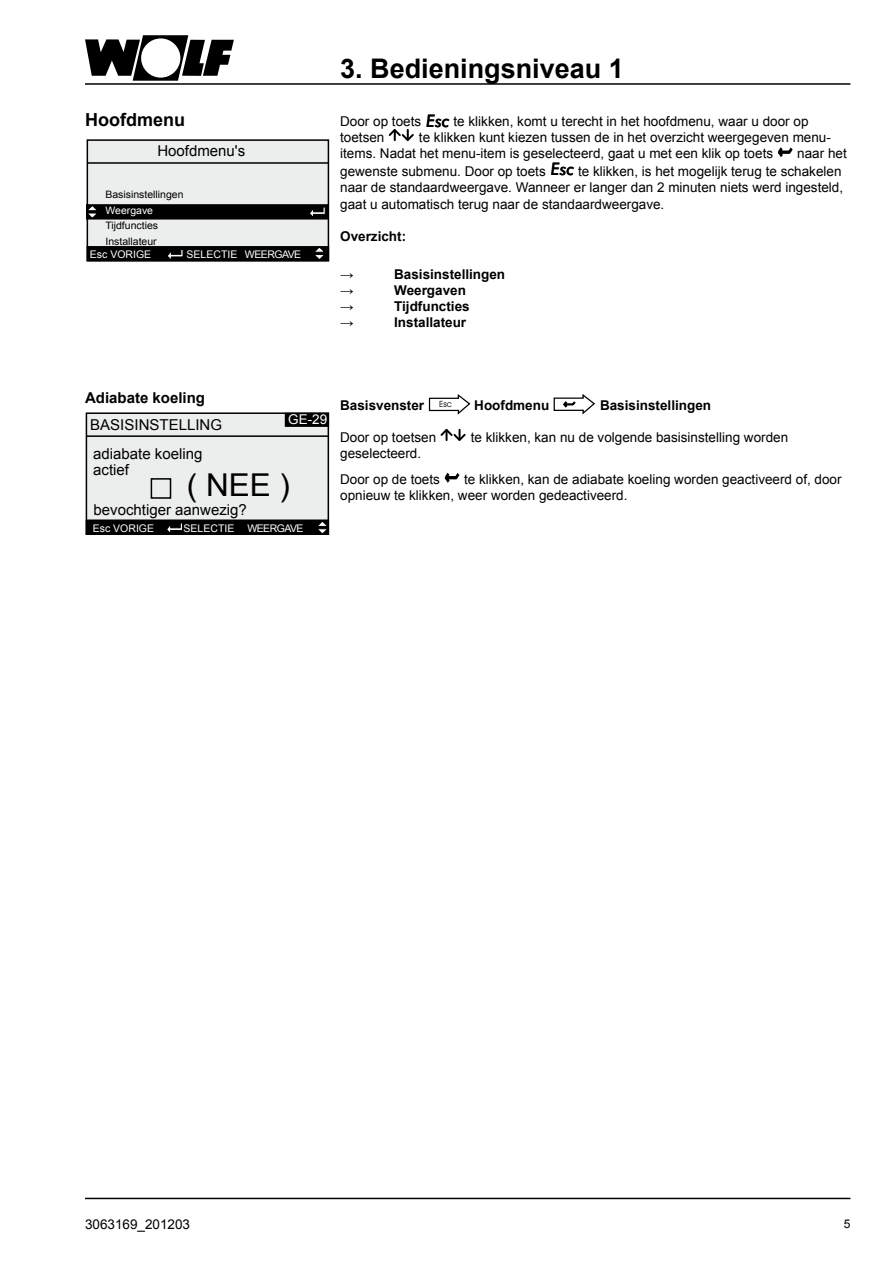
<style>
.page{position:relative;width:893px;height:1263px;background:#fff}
.page>*{position:absolute;margin:0;border:0;box-sizing:border-box;transform-origin:0 0}
.t1{font:31.5px "Arial";color:#000}
.t2{font:700 27px "Arial";color:#000}
.t3{font:700 18px "Arial";color:#000}
.t4{font:15px/28.5px "Arial";color:#000}
.t5{font:700 15px "Arial";color:#000}
.t6{font:13.5px/16.2px "Arial";color:#000}
.t7{font:700 13.5px "Arial";color:#000}
.t8{font:13.5px "Arial";color:#fff}
.t9{font:12px "Arial";color:#000}
.t10{font:10.5px "Arial";color:#fff}
.t11{font:10.2px/15.5px "Arial";color:#000}
.t12{font:10.2px "Arial";color:#fff}
.s1{font-family:"Futura Md BT";font-style:italic;font-size:17.4px}
</style>
<div class="page">
<div style="left:87px;top:140px;width:241px;height:121px;background:#eceded"></div>
<div style="left:87px;top:139px;width:242px;height:122px;border:2px solid #000"></div>
<div style="left:87px;top:247px;width:241px;height:14px;background:#000"></div>
<div style="left:87px;top:246px;width:242px;height:15px;border:2px solid #000"></div>
<hr style="left:88px;top:162px;width:241px;height:2px;background:#000">
<svg style="left:313px;top:247px;width:12px;height:13px"></svg>
<svg style="left:167px;top:250px;width:16px;height:11px"></svg>
<div style="left:87px;top:205px;width:241px;height:14px;background:#000"></div>
<div style="left:86px;top:204px;width:243px;height:16px;border:2px solid #000"></div>
<svg style="left:86px;top:205px;width:12px;height:14px"></svg>
<svg style="left:309px;top:207px;width:16px;height:11px"></svg>
<svg style="left:388px;top:129px;width:26px;height:12px"></svg>
<svg style="left:778px;top:147px;width:15px;height:11px"></svg>
<svg style="left:428px;top:394px;width:42px;height:21px"></svg>
<svg style="left:553px;top:394px;width:42px;height:21px"></svg>
<svg style="left:440px;top:428px;width:26px;height:13px"></svg>
<div style="left:86px;top:413px;width:242px;height:121px;background:#eceded"></div>
<div style="left:86px;top:412px;width:243px;height:123px;border:2px solid #000"></div>
<div style="left:86px;top:520px;width:242px;height:14px;background:#000"></div>
<div style="left:86px;top:519px;width:243px;height:16px;border:2px solid #000"></div>
<hr style="left:87px;top:435px;width:242px;height:2px;background:#000">
<svg style="left:316px;top:521px;width:12px;height:13px"></svg>
<svg style="left:166px;top:523px;width:17px;height:11px"></svg>
<div style="left:286px;top:413px;width:42px;height:13px;background:#000"></div>
<div style="left:285px;top:413px;width:44px;height:14px;border:2px solid #000"></div>
<div style="left:151px;top:478px;width:20px;height:21px;border:2px solid #000"></div>
<svg style="left:444px;top:472px;width:16px;height:11px"></svg>
<svg style="left:85px;top:35px;width:149px;height:46px"></svg>
<hr style="left:85px;top:83px;width:765px;height:2px;background:#000">
<hr style="left:85px;top:1198px;width:765px;height:1px;background:#000">
<h2 class="t2" style="left:340px;top:51px;width:285px">3. Bedieningsniveau 1</h2>
<h3 class="t3" style="left:85px;top:108px;width:101px">Hoofdmenu</h3>
<p class="t6" style="left:340px;top:113px;width:470px">Door op toets <span class="s1">Esc</span> te klikken, komt u terecht in het hoofdmenu, waar u door op toetsen</p>
<p class="t6" style="left:340px;top:129px;width:492px;text-indent:79px">te klikken kunt kiezen tussen de in het overzicht weergegeven menu&shy;items. Nadat het menu-item is geselecteerd, gaat u met een klik op toets</p>
<p class="t4" style="left:157px;top:136px;width:89px">Hoofdmenu's</p>
<p class="t11" style="left:105px;top:187px;width:80px">Basisinstellingen</p>
<p class="t12" style="left:105px;top:203px;width:49px">Weergave</p>
<p class="t11" style="left:105px;top:218px;width:54px">Tijdfuncties<br>Installateur</p>
<p class="t10" style="left:90px;top:247px;width:63px">Esc VORIGE</p>
<p class="t10" style="left:187px;top:248px;width:76px">SELECTIE Weergave</p>
<p class="t6" style="left:340px;top:145px;width:508px;line-height:17.9px;text-indent:457px">naar het gewenste submenu. Door op toets <span class="s1">Esc</span> te klikken, is het mogelijk terug te schakelen</p>
<p class="t6" style="left:340px;top:180px;width:505px">naar de standaardweergave. Wanneer er langer dan 2 minuten niets werd ingesteld, gaat u automatisch terug naar de standaardweergave.</p>
<p class="t7" style="left:340px;top:227px;width:68px">Overzicht:</p>
<p class="t7" style="left:340px;top:265px;width:15px">→</p>
<p class="t7" style="left:394px;top:265px;width:113px">Basisinstellingen</p>
<p class="t7" style="left:340px;top:281px;width:15px">→</p>
<p class="t7" style="left:394px;top:281px;width:73px">Weergaven</p>
<p class="t7" style="left:340px;top:297px;width:15px">→</p>
<p class="t7" style="left:394px;top:297px;width:77px">Tijdfuncties</p>
<p class="t7" style="left:340px;top:314px;width:15px">→</p>
<p class="t7" style="left:394px;top:314px;width:74px">Installateur</p>
<p class="t5" style="left:85px;top:388px;width:122px">Adiabate koeling</p>
<p class="t8" style="left:288px;top:410px;width:41px">GE-29</p>
<p class="t4" style="left:90px;top:411px;width:133px">BASISINSTELLING adiabate koeling</p>
<p class="t4" style="left:93px;top:455px;width:37px">actief</p>
<h1 class="t1" style="left:187px;top:464px;width:105px">( NEE )</h1>
<p class="t4" style="left:94px;top:495px;width:155px">bevochtiger aanwezig?</p>
<p class="t10" style="left:93px;top:521px;width:63px">Esc VORIGE</p>
<p class="t10" style="left:184px;top:521px;width:81px">SELECTIE Weergave</p>
<p class="t7" style="left:340px;top:396px;width:113px">Basisvenster <sup>Esc</sup></p>
<p class="t7" style="left:474px;top:396px;width:76px">Hoofdmenu</p>
<p class="t7" style="left:600px;top:396px;width:113px">Basisinstellingen</p>
<p class="t6" style="left:340px;top:429px;width:98px">Door op toetsen</p>
<p class="t6" style="left:471px;top:429px;width:319px">te klikken, kan nu de volgende basisinstelling worden</p>
<p class="t6" style="left:340px;top:445px;width:83px">geselecteerd.</p>
<p class="t6" style="left:340px;top:471px;width:503px;text-indent:124px">te klikken, kan de adiabate koeling worden geactiveerd of, door opnieuw te klikken, weer worden gedeactiveerd.</p>
<p class="t6" style="left:340px;top:471px;width:101px">Door op de toets</p>
<p class="t6" style="left:85px;top:1216px;width:107px">3063169_201203</p>
<p class="t9" style="left:844px;top:1215px;width:8px">5</p>
</div>
